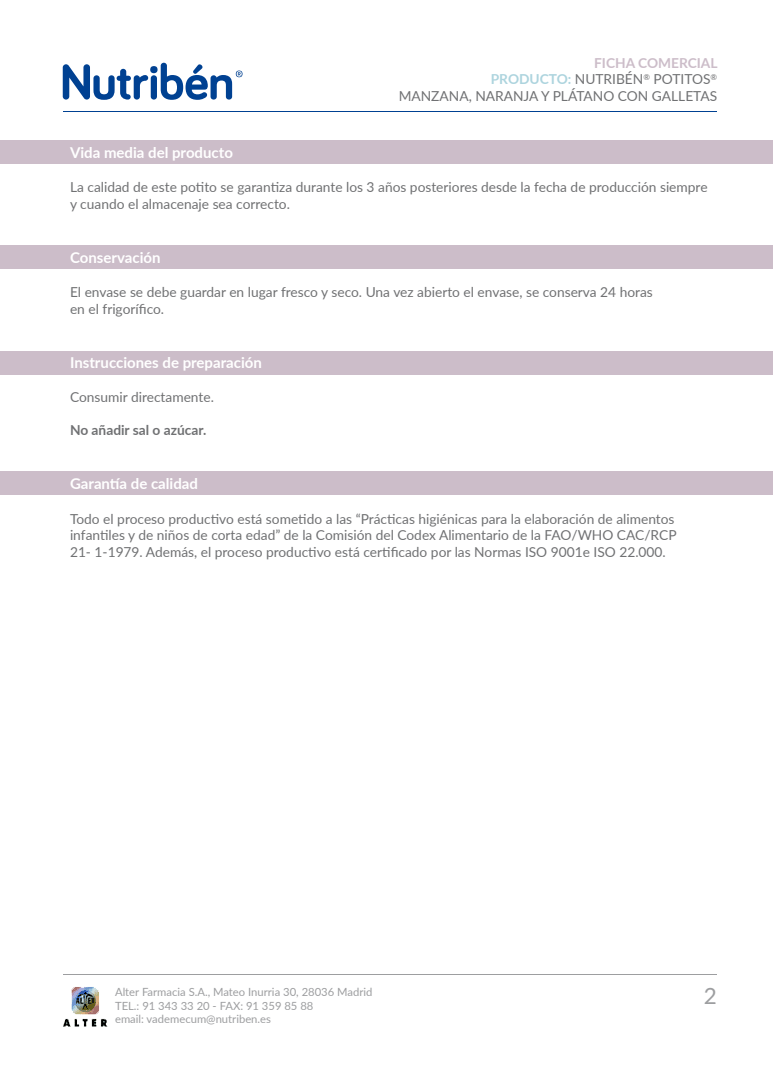
<style>
.page{position:relative;width:780px;height:1088px;background:#fff}
.page>*{position:absolute;margin:0;border:0;box-sizing:border-box;transform-origin:0 0}
.t1{font:22.5px "Lato";color:#9d9ea0}
.t2{font:700 15px "Lato";color:#fff}
.t3{font:13.75px/16.5px "Lato";color:#707173}
.t4{font:700 13.75px "Lato";color:#707173}
.t5{font:11.25px/13.5px "Lato";color:#9d9ea0}
.s1{font-weight:700;color:#ccbdc9}
.s2{font-weight:700;color:#add4de}
</style>
<div class="page">
<svg style="left:63px;top:64px;width:85px;height:36px"></svg>
<div style="left:151px;top:75px;width:6px;height:25px;background:#004192;border-radius:3px"></div>
<div style="left:150px;top:66px;width:7px;height:7px;background:#004192;border-radius:50%"></div>
<svg style="left:161px;top:63px;width:81px;height:37px"></svg>
<hr style="left:63px;top:111px;width:654px;height:1px;background:#004192">
<hr style="left:63px;top:974px;width:654px;height:1px;background:#9d9ea0">
<img style="left:63px;top:987px;width:44px;height:39px">
<div style="left:0;top:352px;width:772px;height:23px;background:#ccbdc9"></div>
<div style="left:0;top:472px;width:772px;height:23px;background:#ccbdc9"></div>
<div style="left:0;top:140px;width:772px;height:24px;background:#ccbdc9"></div>
<div style="left:0;top:245px;width:772px;height:24px;background:#ccbdc9"></div>
<p class="t3" style="left:398px;top:54px;width:320px;text-align:right"><span class="s1">FICHA COMERCIAL<br></span><span class="s2">PRODUCTO:</span> NUTRIBÉN<sup>®</sup> POTITOS<sup>®<br></sup>MANZANA, NARANJA Y PLÁTANO CON GALLETAS</p>
<p class="t2" style="left:70px;top:141px;width:164px">Vida media del producto</p>
<p class="t3" style="left:70px;top:179px;width:639px">La calidad de este potito se garantiza durante los 3 años posteriores desde la fecha de producción siempre y cuando el almacenaje sea correcto.</p>
<p class="t2" style="left:70px;top:246px;width:92px">Conservación</p>
<p class="t3" style="left:70px;top:284px;width:584px">El envase se debe guardar en lugar fresco y seco. Una vez abierto el envase, se conserva 24 horas en el frigorífico.</p>
<p class="t2" style="left:70px;top:351px;width:193px">Instrucciones de preparación</p>
<p class="t3" style="left:70px;top:389px;width:145px">Consumir directamente.</p>
<p class="t4" style="left:70px;top:420px;width:138px">No añadir sal o azúcar.</p>
<p class="t2" style="left:70px;top:473px;width:129px">Garantía de calidad</p>
<p class="t3" style="left:70px;top:510px;width:608px">Todo el proceso productivo está sometido a las “Prácticas higiénicas para la elaboración de alimentos infantiles y de niños de corta edad” de la Comisión del Codex Alimentario de la FAO/WHO CAC/RCP<br>21- 1-1979. Además, el proceso productivo está certificado por las Normas ISO 9001e ISO 22.000.</p>
<p class="t5" style="left:115px;top:985px;width:259px">Alter Farmacia S.A., Mateo Inurria 30, 28036 Madrid<br>TEL.: 91 343 33 20 - FAX: 91 359 85 88<br>email: vademecum@nutriben.es</p>
<h1 class="t1" style="left:703px;top:980px;width:15px">2</h1>
</div>
